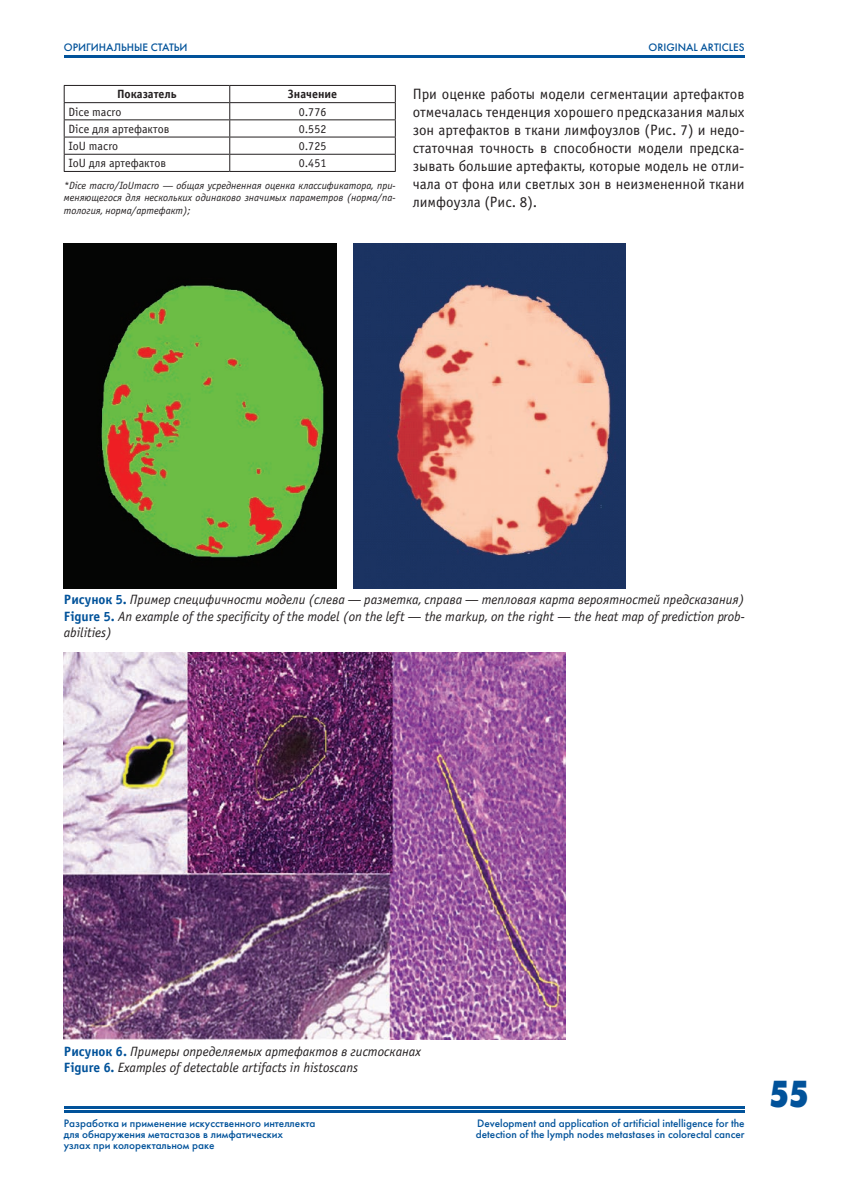
<style>
.page{position:relative;width:851px;height:1191px;background:#fff}
.page>*{position:absolute;margin:0;border:0;box-sizing:border-box;transform-origin:0 0}
.t1{font:700 condensed 37.5px "Coloproctology";color:#01529a}
.t2{font:15px/18px "Coloproctology";color:#231f20;text-align:justify}
.t3{font:italic 13.5px/16.2px "Coloproctology";color:#231f20;text-align:justify}
.t4{font:12px "Coloproctology";color:#231f20}
.t5{font:700 12px "Coloproctology";color:#231f20}
.t6{font:500 11.25px/11.2px "Coloproctology";color:#01529a}
.t7{font:italic 10.5px/12.6px "Coloproctology";color:#231f20;text-align:justify}
.s1{font-weight:700;font-style:normal;color:#01529a}
</style>
<div class="page">
<hr style="left:64px;top:1107px;width:680px;height:2px;background:#01529a">
<hr style="left:64px;top:1110px;width:680px;height:2px;background:#01529a">
<hr style="left:64px;top:55px;width:680px;height:2px;background:#01529a">
<hr style="left:64px;top:85px;width:166px;height:1px;background:#231f20">
<hr style="left:230px;top:85px;width:165px;height:1px;background:#231f20">
<hr style="left:64px;top:102px;width:166px;height:1px;background:#231f20">
<hr style="left:230px;top:102px;width:165px;height:1px;background:#231f20">
<hr style="left:64px;top:119px;width:166px;height:1px;background:#231f20">
<hr style="left:230px;top:119px;width:165px;height:1px;background:#231f20">
<hr style="left:64px;top:137px;width:166px;height:1px;background:#231f20">
<hr style="left:230px;top:137px;width:165px;height:1px;background:#231f20">
<hr style="left:64px;top:154px;width:166px;height:1px;background:#231f20">
<svg style="left:64px;top:86px;width:1px;height:85px"></svg>
<hr style="left:230px;top:154px;width:165px;height:1px;background:#231f20">
<svg style="left:229px;top:86px;width:1px;height:85px"></svg>
<svg style="left:395px;top:86px;width:1px;height:85px"></svg>
<hr style="left:64px;top:171px;width:166px;height:1px;background:#231f20">
<hr style="left:230px;top:171px;width:165px;height:1px;background:#231f20">
<img style="left:64px;top:244px;width:272px;height:344px">
<img style="left:353px;top:244px;width:272px;height:344px">
<img style="left:64px;top:652px;width:502px;height:387px">
<p class="t6" style="left:64px;top:41px;width:125px">ОРИГИНАЛЬНЫЕ СТАТЬИ</p>
<p class="t6" style="left:648px;top:41px;width:98px">ORIGINAL ARTICLES</p>
<p class="t5" style="left:117px;top:87px;width:61px">Показатель</p>
<p class="t5" style="left:288px;top:87px;width:51px">Значение</p>
<p class="t4" style="left:68px;top:105px;width:54px">Dice macro</p>
<p class="t4" style="left:299px;top:105px;width:29px">0.776</p>
<p class="t4" style="left:68px;top:122px;width:102px">Dice для артефактов</p>
<p class="t4" style="left:299px;top:122px;width:29px">0.552</p>
<p class="t4" style="left:68px;top:139px;width:51px">IoU macro</p>
<p class="t4" style="left:299px;top:139px;width:29px">0.725</p>
<p class="t4" style="left:68px;top:156px;width:99px">IoU для артефактов</p>
<p class="t4" style="left:299px;top:156px;width:29px">0.451</p>
<p class="t7" style="left:64px;top:179px;width:333px">*Dice macro/IoUmacro — общая усредненная оценка классификатора, при&shy;меняющегося для нескольких одинаково значимых параметров (норма/па&shy;тология, норма/артефакт);</p>
<p class="t2" style="left:412px;top:85px;width:333px">При оценке работы модели сегментации артефактов отмечалась тенденция хорошего предсказания малых зон артефактов в ткани лимфоузлов (Рис. 7) и недо&shy;статочная точность в способности модели предска&shy;зывать большие артефакты, которые модель не отли&shy;чала от фона или светлых зон в неизмененной ткани лимфоузла (Рис. 8).</p>
<p class="t3" style="left:64px;top:592px;width:682px"><span class="s1">Рисунок 5.</span> Пример специфичности модели (слева — разметка, справа — тепловая карта вероятностей предсказания)<br><span class="s1">Figure 5.</span> An example of the specificity of the model (on the left — the markup, on the right — the heat map of prediction prob&shy;abilities)</p>
<p class="t3" style="left:64px;top:1043px;width:358px"><span class="s1">Рисунок 6.</span> Примеры определяемых артефактов в гистосканах<br><span class="s1">Figure 6.</span> Examples of detectable artifacts in histoscans</p>
<p class="t6" style="left:64px;top:1117px;width:253px">Разработка и применение искусственного интеллекта для обнаружения метастазов в лимфатических<br>узлах при колоректальном раке</p>
<p class="t6" style="left:476px;top:1117px;width:270px">Development and application of artificial intelligence for the detection of the lymph nodes metastases in colorectal cancer</p>
<h1 class="t1" style="left:769px;top:1072px;width:41px">55</h1>
</div>
